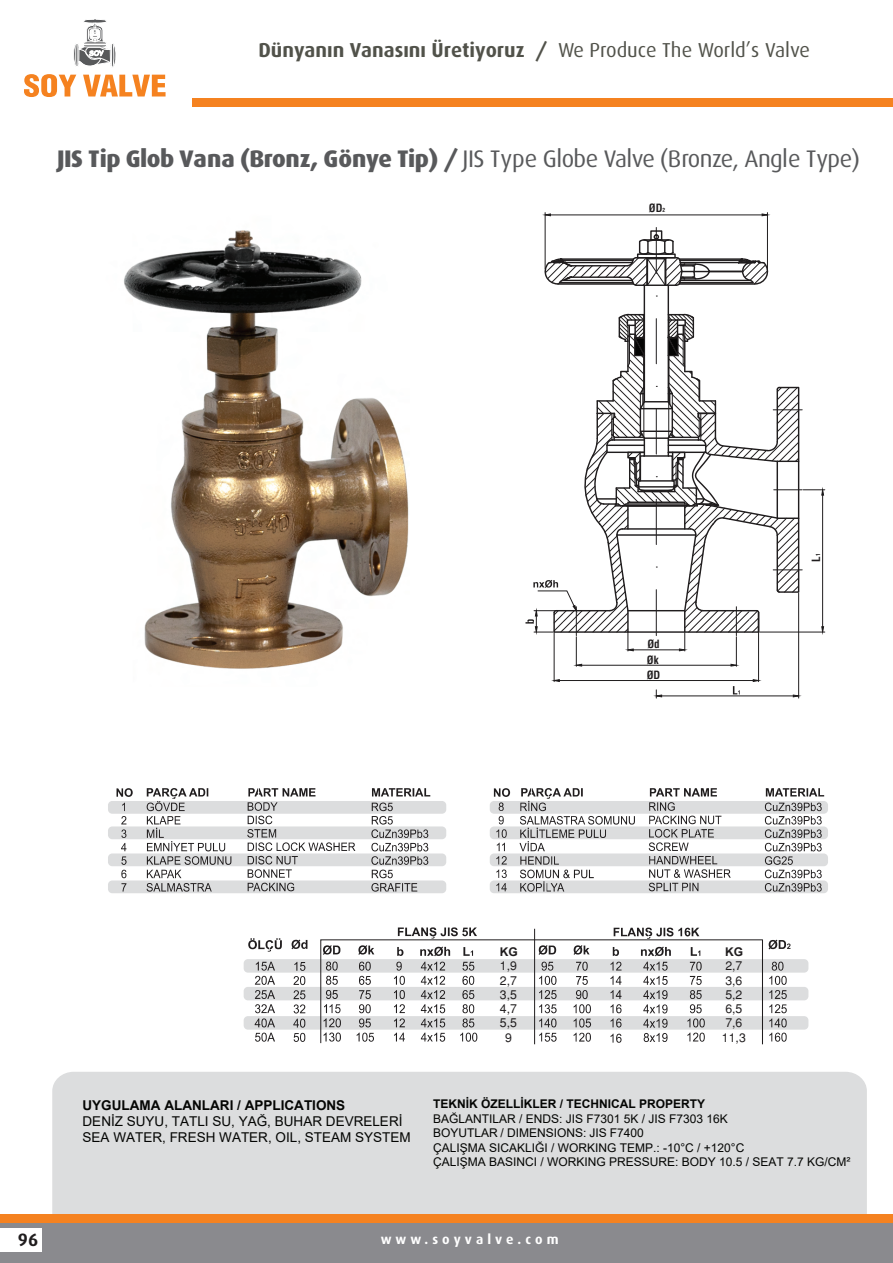
<style>
.page{position:relative;width:893px;height:1263px;background:#fff}
.page>*{position:absolute;margin:0;border:0;box-sizing:border-box;transform-origin:0 0}
.t1{font:24px "Dax Regular Tr";letter-spacing:-.025em;color:#58595b}
.t2{font:20.25px "Dax Bold Tr";color:#51524a}
.t3{font:18px "Dax Bold Tr";color:#201d1e}
.t4{font:13.5px/16.2px "Arial";color:#040503}
.t5{font:700 13.5px "Arial";color:#040503}
.t6{font:13.5px "Dax Bold Tr";letter-spacing:.3em;color:#fff}
.t7{font:12.3px/14.2px "Helvetica Tr";color:#201d1e;text-align:center}
.t8{font:12px/14.4px "Arial";color:#040503}
.t9{font:700 12px "Arial";color:#040503}
.t10{font:700 12px "Arial";color:#201d1e}
.t11{font:11.1px/15.6px "Helvetica Cond Bold Tr";color:#201d1e}
.s1{font-family:"Dax Regular Tr"}
.s2{font-family:"Dax Extra Bold Tr"}
.s3{font-size:5.55px}
</style>
<div class="page">
<div style="left:52px;top:1072px;width:815px;height:143px;background:#dcddde"></div>
<div style="left:108px;top:801px;width:338px;height:13px;background:#dcddde;border-radius:4px"></div>
<div style="left:490px;top:801px;width:338px;height:13px;background:#dcddde;border-radius:4px"></div>
<div style="left:108px;top:826px;width:338px;height:13px;background:#dcddde;border-radius:4px"></div>
<div style="left:490px;top:826px;width:338px;height:13px;background:#dcddde;border-radius:4px"></div>
<div style="left:108px;top:853px;width:338px;height:13px;background:#dcddde;border-radius:4px"></div>
<div style="left:490px;top:853px;width:338px;height:13px;background:#dcddde;border-radius:4px"></div>
<div style="left:108px;top:880px;width:338px;height:13px;background:#dcddde;border-radius:4px"></div>
<div style="left:490px;top:880px;width:338px;height:13px;background:#dcddde;border-radius:4px"></div>
<svg style="left:117px;top:788px;width:16px;height:9px"></svg>
<svg style="left:121px;top:803px;width:6px;height:88px"></svg>
<svg style="left:248px;top:788px;width:67px;height:8px"></svg>
<svg style="left:147px;top:788px;width:84px;height:104px"></svg>
<svg style="left:247px;top:802px;width:108px;height:89px"></svg>
<svg style="left:372px;top:788px;width:58px;height:8px"></svg>
<svg style="left:371px;top:802px;width:57px;height:90px"></svg>
<svg style="left:494px;top:788px;width:16px;height:103px"></svg>
<svg style="left:650px;top:788px;width:67px;height:8px"></svg>
<svg style="left:519px;top:788px;width:116px;height:104px"></svg>
<svg style="left:649px;top:802px;width:82px;height:89px"></svg>
<svg style="left:766px;top:788px;width:58px;height:8px"></svg>
<svg style="left:765px;top:802px;width:57px;height:90px"></svg>
<div style="left:244px;top:959px;width:564px;height:14px;background:#dcddde;border-radius:4px"></div>
<div style="left:244px;top:987px;width:564px;height:13px;background:#dcddde;border-radius:4px"></div>
<div style="left:244px;top:1016px;width:564px;height:14px;background:#dcddde;border-radius:4px"></div>
<svg style="left:320px;top:939px;width:442px;height:105px"></svg>
<hr style="left:534px;top:929px;width:1px;height:115px;background:#201d1e">
<hr style="left:762px;top:939px;width:1px;height:105px;background:#201d1e">
<svg style="left:255px;top:962px;width:20px;height:80px"></svg>
<svg style="left:248px;top:938px;width:34px;height:13px"></svg>
<svg style="left:291px;top:939px;width:16px;height:10px"></svg>
<svg style="left:323px;top:945px;width:17px;height:10px"></svg>
<svg style="left:293px;top:962px;width:12px;height:80px"></svg>
<svg style="left:324px;top:961px;width:17px;height:80px"></svg>
<svg style="left:357px;top:962px;width:17px;height:80px"></svg>
<svg style="left:394px;top:962px;width:11px;height:79px"></svg>
<svg style="left:397px;top:947px;width:6px;height:9px"></svg>
<svg style="left:398px;top:927px;width:79px;height:11px"></svg>
<svg style="left:421px;top:962px;width:24px;height:8px"></svg>
<svg style="left:421px;top:976px;width:24px;height:66px"></svg>
<svg style="left:460px;top:962px;width:17px;height:80px"></svg>
<svg style="left:539px;top:962px;width:18px;height:80px"></svg>
<svg style="left:574px;top:962px;width:17px;height:80px"></svg>
<svg style="left:643px;top:962px;width:25px;height:80px"></svg>
<svg style="left:463px;top:947px;width:10px;height:9px"></svg>
<svg style="left:641px;top:946px;width:30px;height:10px"></svg>
<svg style="left:358px;top:945px;width:16px;height:10px"></svg>
<svg style="left:420px;top:946px;width:30px;height:10px"></svg>
<svg style="left:539px;top:945px;width:17px;height:10px"></svg>
<svg style="left:574px;top:945px;width:16px;height:10px"></svg>
<svg style="left:613px;top:947px;width:6px;height:9px"></svg>
<svg style="left:610px;top:962px;width:11px;height:81px"></svg>
<svg style="left:687px;top:962px;width:18px;height:80px"></svg>
<svg style="left:691px;top:947px;width:9px;height:9px"></svg>
<svg style="left:614px;top:927px;width:85px;height:12px"></svg>
<svg style="left:768px;top:940px;width:22px;height:9px"></svg>
<svg style="left:769px;top:962px;width:18px;height:80px"></svg>
<hr style="left:758px;top:633px;width:1px;height:49px;background:#201d1e">
<hr style="left:554px;top:633px;width:1px;height:49px;background:#201d1e">
<hr style="left:559px;top:680px;width:194px;height:1px;background:#201d1e">
<svg style="left:752px;top:679px;width:7px;height:3px"></svg>
<svg style="left:553px;top:679px;width:7px;height:3px"></svg>
<hr style="left:656px;top:227px;width:1px;height:46px;background:#201d1e">
<hr style="left:545px;top:213px;width:1px;height:56px;background:#201d1e">
<hr style="left:767px;top:213px;width:1px;height:57px;background:#201d1e">
<hr style="left:550px;top:215px;width:212px;height:1px;background:#201d1e">
<svg style="left:544px;top:213px;width:7px;height:3px"></svg>
<svg style="left:761px;top:213px;width:6px;height:3px"></svg>
<hr style="left:798px;top:593px;width:1px;height:105px;background:#201d1e">
<hr style="left:662px;top:696px;width:131px;height:1px;background:#201d1e">
<svg style="left:655px;top:690px;width:7px;height:8px"></svg>
<svg style="left:792px;top:694px;width:7px;height:4px"></svg>
<svg style="left:525px;top:230px;width:300px;height:437px"></svg>
<svg style="left:733px;top:686px;width:7px;height:8px"></svg>
<div style="left:0;top:1222px;width:893px;height:41px;background:#8a8a8e"></div>
<div style="left:0;top:1228px;width:42px;height:23px;background:#fff"></div>
<svg style="left:73px;top:19px;width:43px;height:48px"></svg>
<svg style="left:24px;top:74px;width:52px;height:23px"></svg>
<svg style="left:83px;top:75px;width:83px;height:22px"></svg>
<div style="left:193px;top:99px;width:700px;height:8px;background:#f58220"></div>
<div style="left:0;top:1215px;width:893px;height:8px;background:#f58220"></div>
<img style="left:124px;top:230px;width:285px;height:439px">
<h2 class="t2" style="left:258px;top:38px;width:553px">Dünyanın Vanasını Üretiyoruz / <span class="s1">We Produce The World’s Valve</span></h2>
<h1 class="t1" style="left:57px;top:146px;width:805px"><span class="s2">JIS Tip Glob Vana (Bronz, Gönye Tip) /</span> JIS Type Globe Valve (Bronze, Angle Type)</h1>
<p class="t11" style="left:649px;top:200px;width:18px">ØD<span class="s3">2</span></p>
<p class="t11" style="left:647px;top:636px;width:15px">Ød<br>Øk<br>ØD</p>
<p class="t11" style="left:808px;top:562px;width:10px;rotate:-90deg">L<span class="s3">1</span></p>
<p class="t5" style="left:83px;top:1095px;width:264px">UYGULAMA ALANLARI / APPLICATIONS</p>
<p class="t4" style="left:83px;top:1113px;width:330px">DENİZ SUYU, TATLI SU, YAĞ, BUHAR DEVRELERİ<br>SEA WATER, FRESH WATER, OIL, STEAM SYSTEM</p>
<p class="t10" style="left:500px;top:943px;width:19px">KG</p>
<p class="t7" style="left:500px;top:959px;width:19px">1,9<br>2,7<br>3,5<br>4,7<br>5,5<br>9</p>
<p class="t10" style="left:725px;top:943px;width:19px">KG</p>
<p class="t7" style="left:722px;top:959px;width:25px;text-align:left">2,7<br>3,6<br>5,2<br>6,5<br>7,6<br>11,3</p>
<p class="t9" style="left:433px;top:1096px;width:274px">TEKNİK ÖZELLİKLER / TECHNICAL PROPERTY</p>
<p class="t8" style="left:433px;top:1111px;width:419px">BAĞLANTILAR / ENDS: JIS F7301 5K / JIS F7303 16K<br>BOYUTLAR / DIMENSIONS: JIS F7400<br>ÇALIŞMA SICAKLIĞI / WORKING TEMP.: -10°C / +120°C<br>ÇALIŞMA BASINCI / WORKING PRESSURE: BODY 10.5 / SEAT 7.7 KG/CM²</p>
<h3 class="t3" style="left:18px;top:1229px;width:22px">96</h3>
<p class="t6" style="left:381px;top:1231px;width:179px">www.soyvalve.com</p>
</div>
